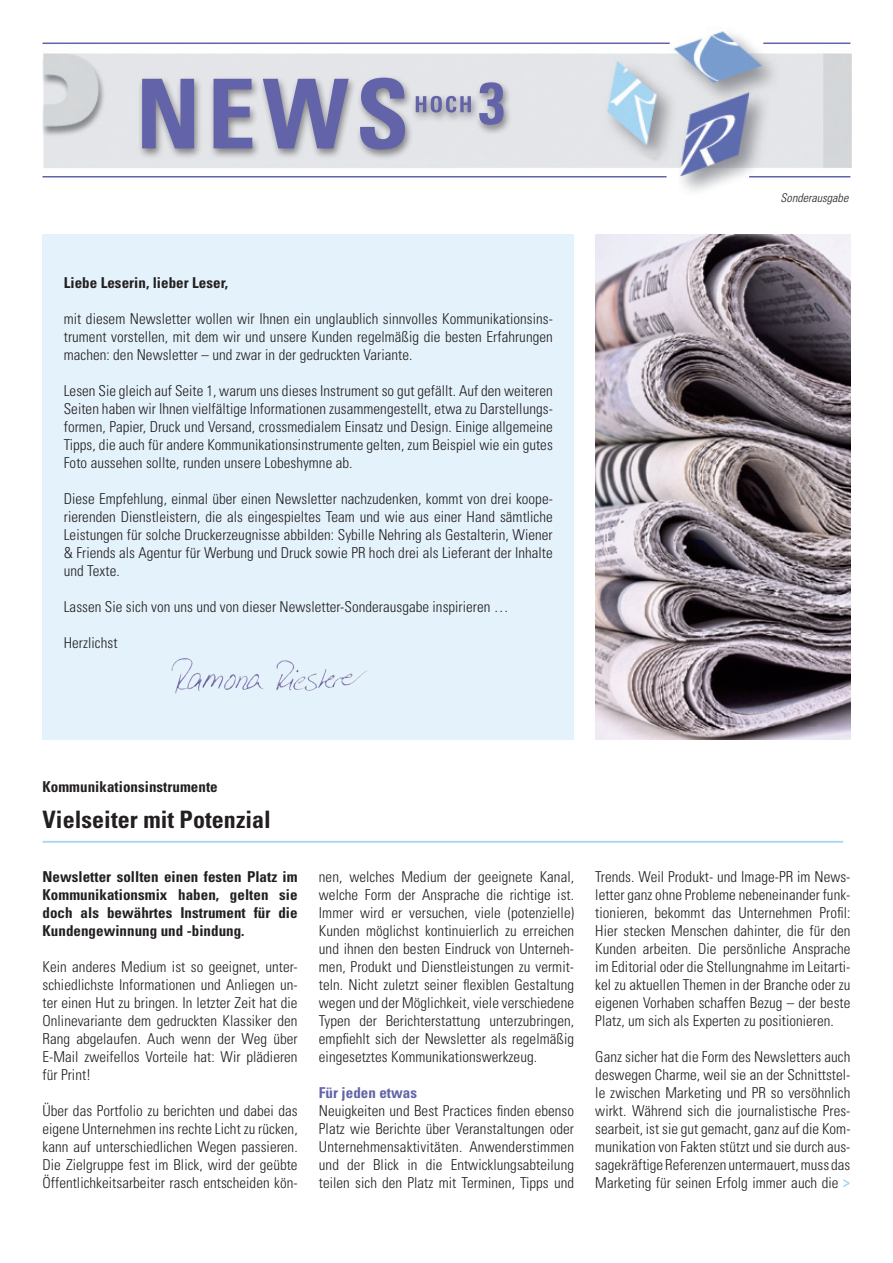
<style>
.page{position:relative;width:893px;height:1263px;background:#fff}
.page>*{position:absolute;margin:0;border:0;box-sizing:border-box;transform-origin:0 0}
.t1{font:700 condensed 24px "Univers LT Std";letter-spacing:.005em;color:#231f20}
.t2{font:300 condensed 15px/18px "Univers LT Std";letter-spacing:.005em;color:#231f20;text-align:justify}
.t3{font:700 condensed 15px/18px "Univers LT Std";letter-spacing:.005em;color:#231f20;text-align:justify}
.t4{font:700 condensed 15px "Univers LT Std";letter-spacing:.005em;color:#6263a8}
.t5{font:italic 300 condensed 12px "Univers LT Std";letter-spacing:.005em;color:#231f20}
.s1{font-weight:700;color:#a6d7f3}
</style>
<div class="page">
<img style="left:456px;top:31px;width:396px;height:160px">
<img style="left:43px;top:42px;width:413px;height:136px">
<div style="left:43px;top:234px;width:531px;height:506px;background:#e3f2fb"></div>
<img style="left:595px;top:234px;width:255px;height:506px">
<img style="left:171px;top:659px;width:31px;height:35px">
<hr style="left:43px;top:176px;width:623px;height:1px;background:#6263a8">
<hr style="left:749px;top:176px;width:101px;height:1px;background:#6263a8">
<hr style="left:43px;top:43px;width:627px;height:1px;background:#6263a8">
<hr style="left:763px;top:43px;width:87px;height:1px;background:#6263a8">
<hr style="left:43px;top:841px;width:800px;height:2px;background:#a6d7f3">
<div style="left:137px;top:74px;width:376px;height:86px;background:#231f20;opacity:.5"></div>
<svg style="left:142px;top:78px;width:362px;height:72px;background:#a4a5c4"></svg>
<p class="t3" style="left:64px;top:274px;width:166px">Liebe Leserin, lieber Leser,</p>
<p class="t2" style="left:64px;top:310px;width:491px">mit diesem Newsletter wollen wir Ihnen ein unglaublich sinnvolles Kommunikationsins&shy;trument vorstellen, mit dem wir und unsere Kunden regelmäßig die besten Erfahrungen machen: den Newsletter – und zwar in der gedruckten Variante.</p>
<p class="t2" style="left:64px;top:382px;width:491px">Lesen Sie gleich auf Seite 1, warum uns dieses Instrument so gut gefällt. Auf den weiteren Seiten haben wir Ihnen vielfältige Informationen zusammengestellt, etwa zu Darstellungs&shy;formen, Papier, Druck und Versand, crossmedialem Einsatz und Design. Einige allgemeine Tipps, die auch für andere Kommunikationsinstrumente gelten, zum Beispiel wie ein gutes Foto aussehen sollte, runden unsere Lobeshymne ab.</p>
<p class="t2" style="left:64px;top:490px;width:491px">Diese Empfehlung, einmal über einen Newsletter nachzudenken, kommt von drei koope&shy;rierenden Dienstleistern, die als eingespieltes Team und wie aus einer Hand sämtliche Leistungen für solche Druckerzeugnisse abbilden: Sybille Nehring als Gestalterin, Wiener &amp; Friends als Agentur für Werbung und Druck sowie PR hoch drei als Lieferant der Inhalte und Texte.</p>
<p class="t2" style="left:64px;top:598px;width:447px">Lassen Sie sich von uns und von dieser Newsletter-Sonderausgabe inspirieren …</p>
<p class="t2" style="left:64px;top:634px;width:55px">Herzlichst</p>
<p class="t5" style="left:781px;top:191px;width:69px">Sonderausgabe</p>
<p class="t3" style="left:43px;top:778px;width:177px">Kommunikationsinstrumente</p>
<h1 class="t1" style="left:43px;top:805px;width:230px">Vielseiter mit Potenzial</h1>
<p class="t3" style="left:43px;top:868px;width:257px">Newsletter sollten einen festen Platz im Kommunikationsmix haben, gelten sie doch als bewährtes Instrument für die Kundengewinnung und -bindung.</p>
<p class="t2" style="left:43px;top:958px;width:257px">Kein anderes Medium ist so geeignet, unter&shy;schiedlichste Informationen und Anliegen un&shy;ter einen Hut zu bringen. In letzter Zeit hat die Onlinevariante dem gedruckten Klassiker den Rang abgelaufen. Auch wenn der Weg über E-Mail zweifellos Vorteile hat: Wir plädieren für Print!</p>
<p class="t2" style="left:43px;top:1102px;width:257px">Über das Portfolio zu berichten und dabei das eigene Unternehmen ins rechte Licht zu rücken, kann auf unterschiedlichen Wegen passieren.<br>Die Zielgruppe fest im Blick, wird der geübte Öffentlichkeitsarbeiter rasch entscheiden kön-</p>
<p class="t2" style="left:319px;top:868px;width:257px">nen, welches Medium der geeignete Kanal, welche Form der Ansprache die richtige ist.<br>Immer wird er versuchen, viele (potenzielle)<br>Kunden möglichst kontinuierlich zu erreichen und ihnen den besten Eindruck von Unterneh&shy;men, Produkt und Dienstleistungen zu vermit&shy;teln. Nicht zuletzt seiner flexiblen Gestaltung wegen und der Möglichkeit, viele verschiedene Typen der Berichterstattung unterzubringen, empfiehlt sich der Newsletter als regelmäßig eingesetztes Kommunikationswerkzeug.</p>
<p class="t4" style="left:319px;top:1083px;width:100px">Für jeden etwas</p>
<p class="t2" style="left:319px;top:1102px;width:257px">Neuigkeiten und Best Practices finden ebenso Platz wie Berichte über Veranstaltungen oder Unternehmensaktivitäten. Anwenderstimmen und der Blick in die Entwicklungsabteilung teilen sich den Platz mit Terminen, Tipps und</p>
<p class="t2" style="left:595px;top:868px;width:257px">Trends. Weil Produkt- und Image-PR im News&shy;letter ganz ohne Probleme nebeneinander funk&shy;tionieren, bekommt das Unternehmen Profil:<br>Hier stecken Menschen dahinter, die für den Kunden arbeiten. Die persönliche Ansprache im Editorial oder die Stellungnahme im Leitarti&shy;kel zu aktuellen Themen in der Branche oder zu eigenen Vorhaben schaffen Bezug – der beste Platz, um sich als Experten zu positionieren.</p>
<p class="t2" style="left:595px;top:1048px;width:257px">Ganz sicher hat die Form des Newsletters auch deswegen Charme, weil sie an der Schnittstel&shy;le zwischen Marketing und PR so versöhnlich wirkt. Während sich die journalistische Pres&shy;searbeit, ist sie gut gemacht, ganz auf die Kom&shy;munikation von Fakten stützt und sie durch aus&shy;sagekräftige Referenzen untermauert, muss das Marketing für seinen Erfolg immer auch die <span class="s1">&gt;</span></p>
</div>
